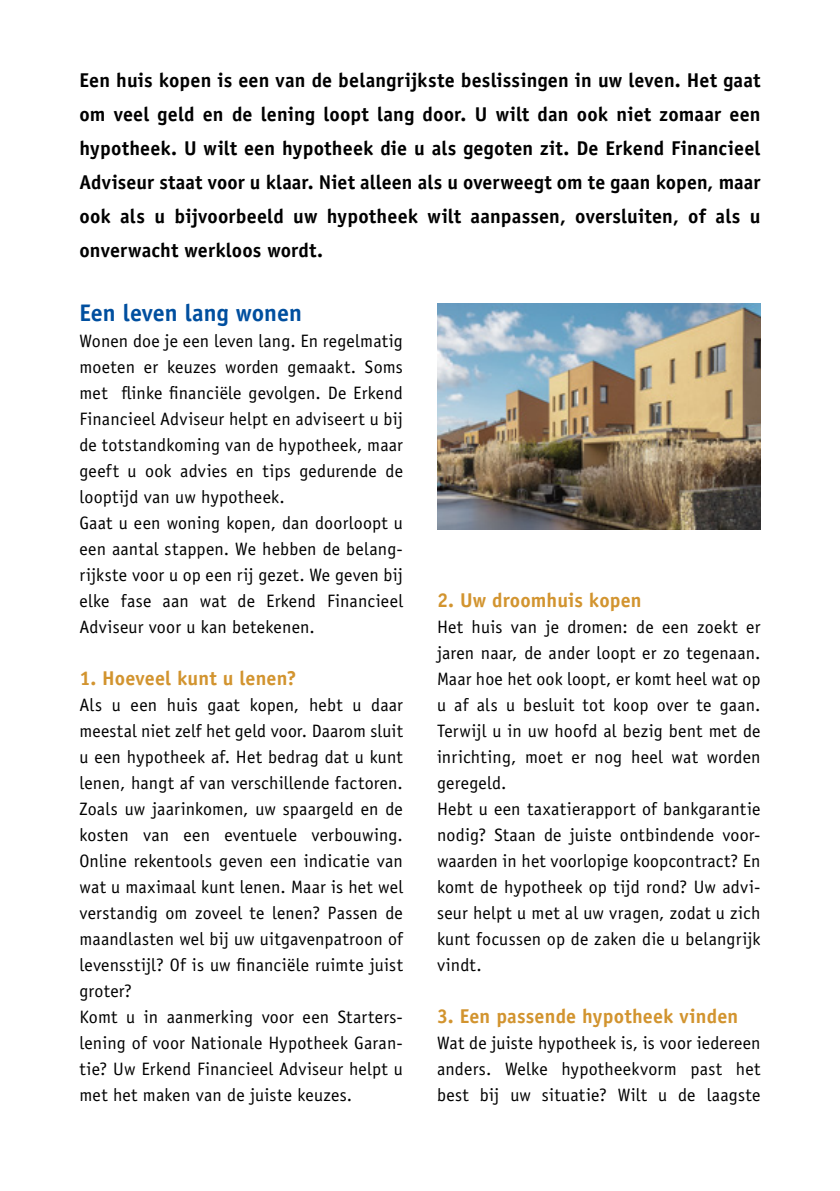
<style>
.page{position:relative;width:840px;height:1191px;background:#fff}
.page>*{position:absolute;margin:0;border:0;box-sizing:border-box;transform-origin:0 0}
.t1{font:700 24px "Officina Sans Std";color:#004f9f}
.t2{font:700 20px/34px "Officina Sans Std";letter-spacing:.005em;color:#000;text-align:justify}
.t3{font:700 20px "Officina Sans Std";letter-spacing:.01em;color:#d2942f}
.t4{font:18px/26px "Officina Sans Std";letter-spacing:.01em;color:#000}
</style>
<div class="page">
<img style="left:437px;top:303px;width:323px;height:226px">
<p class="t2" style="left:79px;top:62px;width:682px">Een huis kopen is een van de belangrijkste beslissingen in uw leven. Het gaat om veel geld en de lening loopt lang door. U wilt dan ook niet zomaar een hypotheek. U wilt een hypotheek die u als gegoten zit. De Erkend Financieel Adviseur staat voor u klaar. Niet alleen als u overweegt om te gaan kopen, maar ook als u bijvoorbeeld uw hypotheek wilt aanpassen, oversluiten, of als u onverwacht werkloos wordt.</p>
<h1 class="t1" style="left:79px;top:298px;width:224px">Een leven lang wonen</h1>
<p class="t4" style="left:79px;top:328px;width:325px">Wonen doe je een leven lang. En regelmatig moeten er keuzes worden gemaakt. Soms met flinke financiële gevolgen. De Erkend Financieel Adviseur helpt en adviseert u bij de totstandkoming van de hypotheek, maar geeft u ook advies en tips gedurende de looptijd van uw hypotheek.<br>Gaat u een woning kopen, dan doorloopt u een aantal stappen. We hebben de belang&shy;rijkste voor u op een rij gezet. We geven bij elke fase aan wat de Erkend Financieel Adviseur voor u kan betekenen.</p>
<p class="t3" style="left:79px;top:665px;width:218px">1. Hoeveel kunt u lenen?</p>
<p class="t4" style="left:79px;top:692px;width:325px">Als u een huis gaat kopen, hebt u daar meestal niet zelf het geld voor. Daarom sluit u een hypotheek af. Het bedrag dat u kunt lenen, hangt af van verschillende factoren.<br>Zoals uw jaarinkomen, uw spaargeld en de kosten van een eventuele verbouwing.<br>Online rekentools geven een indicatie van wat u maximaal kunt lenen. Maar is het wel verstandig om zoveel te lenen? Passen de maandlasten wel bij uw uitgavenpatroon of levensstijl? Of is uw financiële ruimte juist groter?<br>Komt u in aanmerking voor een Starters&shy;lening of voor Nationale Hypotheek Garan&shy;tie? Uw Erkend Financieel Adviseur helpt u met het maken van de juiste keuzes.</p>
<p class="t3" style="left:437px;top:587px;width:206px">2. Uw droomhuis kopen</p>
<p class="t4" style="left:437px;top:614px;width:325px">Het huis van je dromen: de een zoekt er jaren naar, de ander loopt er zo tegenaan.<br>Maar hoe het ook loopt, er komt heel wat op u af als u besluit tot koop over te gaan.<br>Terwijl u in uw hoofd al bezig bent met de inrichting, moet er nog heel wat worden geregeld.<br>Hebt u een taxatierapport of bankgarantie nodig? Staan de juiste ontbindende voor&shy;waarden in het voorlopige koopcontract? En komt de hypotheek op tijd rond? Uw advi&shy;seur helpt u met al uw vragen, zodat u zich kunt focussen op de zaken die u belangrijk vindt.</p>
<p class="t3" style="left:437px;top:1003px;width:302px">3. Een passende hypotheek vinden</p>
<p class="t4" style="left:437px;top:1030px;width:325px;text-align:justify">Wat de juiste hypotheek is, is voor iedereen anders. Welke hypotheekvorm past het best bij uw situatie? Wilt u de laagste</p>
</div>
